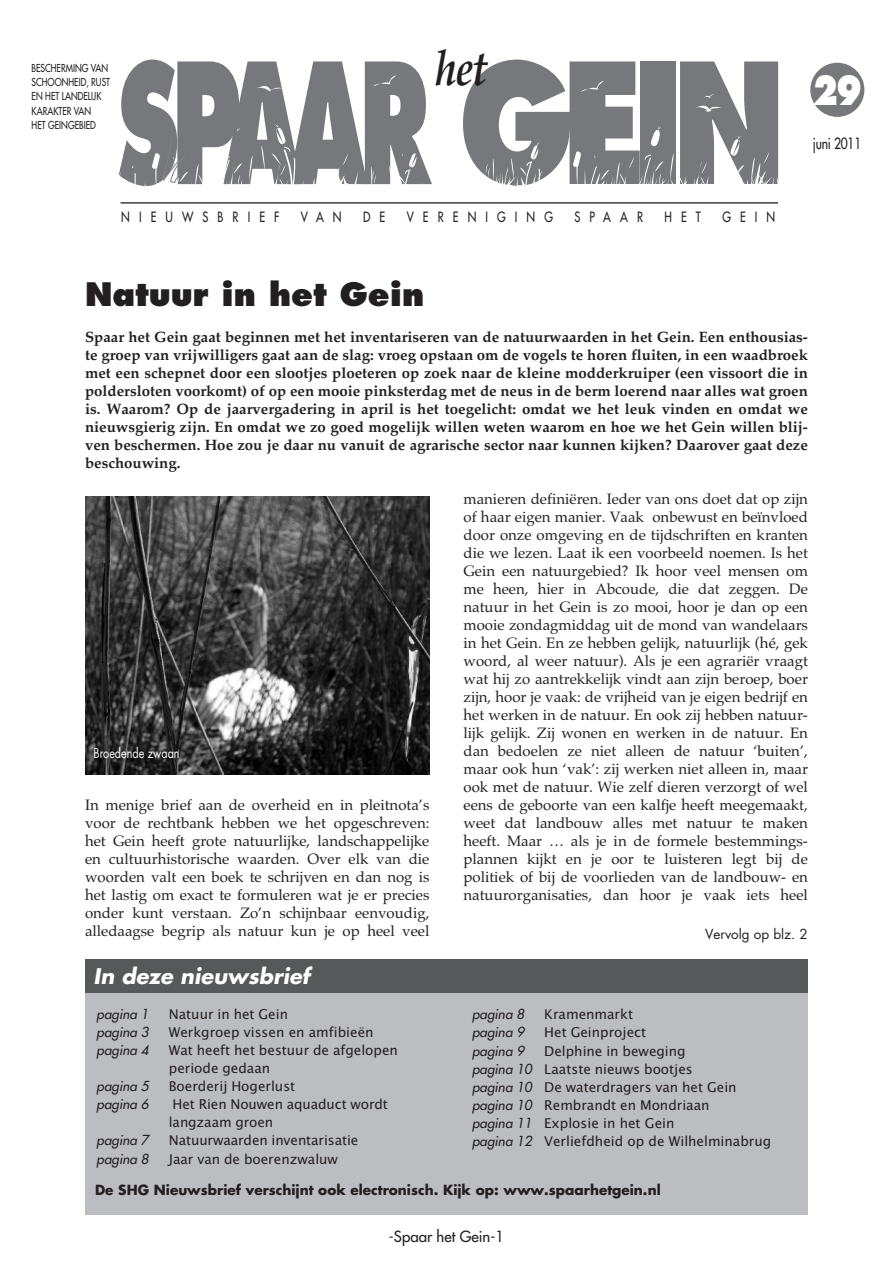
<style>
.page{position:relative;width:893px;height:1263px;background:#fff}
.page>*{position:absolute;margin:0;border:0;box-sizing:border-box;transform-origin:0 0}
.t1{font:italic 700 49.95px "Palatino";color:#231f20;scale:.8 1}
.t2{font:800 39.15px "Futura";color:#fff;scale:.8 1}
.t3{font:800 31.5px "Futura";color:#231f20}
.t4{font:italic 700 21px "Futura";color:#fff}
.t5{font:15.15px "Futura";letter-spacing:-.02em;color:#231f20;scale:.8 1}
.t6{font:15px/18px "Palatino";color:#231f20;text-align:justify}
.t7{font:700 15px/18px "Palatino";color:#231f20;text-align:justify}
.t8{font:15px "Futura";color:#231f20}
.t9{font:13.8px "Futura";letter-spacing:.82em;color:#231f20;scale:.8 1}
.t10{font:700 13.65px "Futura";color:#231f20}
.t11{font:13.5px/18px "Lucida Grande";color:#231f20}
.t12{font:italic 13.5px "Futura";color:#231f20}
.t13{font:13.5px "Futura";color:#231f20}
.t14{font:13.5px "Futura";color:#fff;scale:.8 1}
.t15{font:10.65px/14.2px "Futura";color:#231f20;scale:.8 1}
.s1{font-family:"Futura";font-style:italic}
</style>
<div class="page">
<div style="left:810px;top:63px;width:54px;height:54px;background:#76787b;border-radius:50%"></div>
<svg style="left:463px;top:60px;width:316px;height:143px"></svg>
<svg style="left:118px;top:60px;width:314px;height:144px"></svg>
<hr style="left:121px;top:203px;width:657px;height:1px;background:#231f20">
<div style="left:85px;top:974px;width:723px;height:240px;background:#bcbdc0"></div>
<div style="left:85px;top:960px;width:723px;height:33px;background:#57585a"></div>
<img style="left:85px;top:496px;width:344px;height:278px">
<p class="t15" style="left:32px;top:62px;width:100px">BESCHERMING VAN<br>SCHOONHEID, RUST<br>EN HET LANDELIJK<br>KARAKTER VAN<br>HET GEINGEBIED</p>
<h1 class="t1" style="left:435px;top:28px;width:67px">het</h1>
<p class="t9" style="left:121px;top:210px;width:199px">NIEUWSBRIEF</p>
<p class="t9" style="left:301px;top:210px;width:52px">VAN</p>
<p class="t9" style="left:363px;top:210px;width:29px">D E</p>
<p class="t9" style="left:407px;top:210px;width:184px">VERENIGING</p>
<p class="t9" style="left:574px;top:210px;width:87px">SPAAR</p>
<p class="t9" style="left:664px;top:210px;width:47px">HET</p>
<p class="t9" style="left:722px;top:210px;width:68px">GEIN</p>
<h3 class="t3" style="left:85px;top:280px;width:341px">Natuur in het Gein</h3>
<h2 class="t2" style="left:812px;top:73px;width:64px">29</h2>
<p class="t5" style="left:813px;top:136px;width:62px">juni 2011</p>
<p class="t7" style="left:85px;top:328px;width:724px">Spaar het Gein gaat beginnen met het inventariseren van de natuurwaarden in het Gein. Een enthousias&shy;te groep van vrijwilligers gaat aan de slag: vroeg opstaan om de vogels te horen fluiten, in een waadbroek met een schepnet door een slootjes ploeteren op zoek naar de kleine modderkruiper (een vissoort die in poldersloten voorkomt) of op een mooie pinksterdag met de neus in de berm loerend naar alles wat groen is. Waarom? Op de jaarvergadering in april is het toegelicht: omdat we het leuk vinden en omdat we nieuwsgierig zijn. En omdat we zo goed mogelijk willen weten waarom en hoe we het Gein willen blij&shy;ven beschermen. Hoe zou je daar nu vanuit de agrarische sector naar kunnen kijken? Daarover gaat deze beschouwing.</p>
<p class="t14" style="left:94px;top:747px;width:109px">Broedende zwaan</p>
<p class="t6" style="left:85px;top:796px;width:346px">In menige brief aan de overheid en in pleitnota’s voor de rechtbank hebben we het opgeschreven: het Gein heeft grote natuurlijke, landschappelijke en cultuurhistorische waarden. Over elk van die woorden valt een boek te schrijven en dan nog is het lastig om exact te formuleren wat je er precies onder kunt verstaan. Zo’n schijnbaar eenvoudig, alledaagse begrip als natuur kun je op heel veel</p>
<h3 class="t4" style="left:94px;top:966px;width:218px">In deze nieuwsbrief</h3>
<p class="t6" style="left:463px;top:490px;width:346px">manieren definiëren. Ieder van ons doet dat op zijn of haar eigen manier. Vaak onbewust en beïnvloed door onze omgeving en de tijdschriften en kranten die we lezen. Laat ik een voorbeeld noemen. Is het Gein een natuurgebied? Ik hoor veel mensen om me heen, hier in Abcoude, die dat zeggen. De natuur in het Gein is zo mooi, hoor je dan op een mooie zondagmiddag uit de mond van wandelaars in het Gein. En ze hebben gelijk, natuurlijk (hé, gek woord, al weer natuur). Als je een agrariër vraagt wat hij zo aantrekkelijk vindt aan zijn beroep, boer zijn, hoor je vaak: de vrijheid van je eigen bedrijf en het werken in de natuur. En ook zij hebben natuur&shy;lijk gelijk. Zij wonen en werken in de natuur. En dan bedoelen ze niet alleen de natuur ‘buiten’, maar ook hun ‘vak’: zij werken niet alleen in, maar ook met de natuur. Wie zelf dieren verzorgt of wel eens de geboorte van een kalfje heeft meegemaakt, weet dat landbouw alles met natuur te maken heeft. Maar … als je in de formele bestemmings&shy;plannen kijkt en je oor te luisteren legt bij de politiek of bij de voorlieden van de landbouw- en natuurorganisaties, dan hoor je vaak iets heel</p>
<p class="t13" style="left:705px;top:928px;width:104px">Vervolg op blz. 2</p>
<p class="t12" style="left:472px;top:1007px;width:54px">pagina 8</p>
<p class="t11" style="left:544px;top:1006px;width:90px">Kramenmarkt</p>
<p class="t12" style="left:472px;top:1025px;width:54px">pagina 9</p>
<p class="t11" style="left:544px;top:1024px;width:103px">Het Geinproject</p>
<p class="t12" style="left:472px;top:1044px;width:54px">pagina 9</p>
<p class="t12" style="left:97px;top:1007px;width:54px">pagina 1</p>
<p class="t11" style="left:169px;top:1006px;width:121px">Natuur in het Gein</p>
<p class="t12" style="left:97px;top:1025px;width:54px">pagina 3</p>
<p class="t11" style="left:169px;top:1024px;width:206px">Werkgroep vissen en amfibieën</p>
<p class="t12" style="left:97px;top:1043px;width:54px">pagina 4</p>
<p class="t11" style="left:169px;top:1042px;width:231px">Wat heeft het bestuur de afgelopen periode gedaan</p>
<p class="t12" style="left:97px;top:1079px;width:54px">pagina 5</p>
<p class="t11" style="left:169px;top:1078px;width:128px">Boerderij Hogerlust</p>
<p class="t12" style="left:97px;top:1097px;width:54px">pagina 6</p>
<p class="t11" style="left:169px;top:1096px;width:221px">Het Rien Nouwen aquaduct wordt langzaam groen</p>
<p class="t12" style="left:97px;top:1133px;width:54px">pagina 7</p>
<p class="t11" style="left:169px;top:1132px;width:191px">Natuurwaarden inventarisatie</p>
<p class="t12" style="left:97px;top:1152px;width:54px">pagina 8</p>
<p class="t11" style="left:169px;top:1150px;width:171px">Jaar van de boerenzwaluw</p>
<p class="t11" style="left:472px;top:1042px;width:301px;text-indent:72px">Delphine in beweging<br><span class="s1">pagina 10</span> Laatste nieuws bootjes<br><span class="s1">pagina 10</span> De waterdragers van het Gein <span class="s1">pagina 10</span> Rembrandt en Mondriaan<br><span class="s1">pagina 11</span> Explosie in het Gein<br><span class="s1">pagina 12</span> Verliefdheid op de Wilhelminabrug</p>
<p class="t10" style="left:95px;top:1183px;width:567px">De SHG Nieuwsbrief verschijnt ook electronisch. Kijk op: www.spaarhetgein.nl</p>
<p class="t8" style="left:389px;top:1229px;width:117px">-Spaar het Gein-1</p>
</div>
